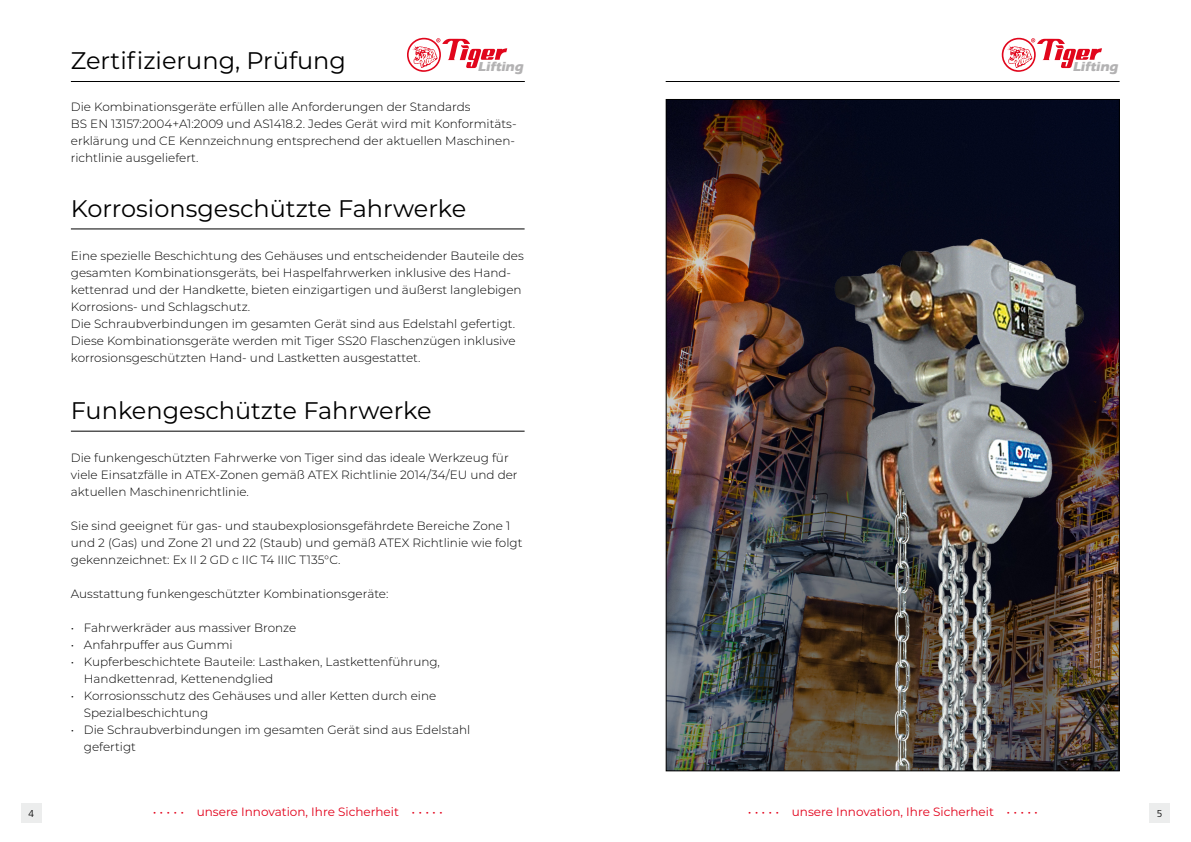
<style>
.page{position:relative;width:1191px;height:842px;background:#fff}
.page>*{position:absolute;margin:0;border:0;box-sizing:border-box;transform-origin:0 0}
.t1{font:24px "Montserrat";color:#000}
.t2{font:700 13.5px "Eras ITC";color:#b3b2b3}
.t3{font:300 12px/17px "Montserrat";color:#000}
.t4{font:12px "Montserrat";color:#e2001a}
.t5{font:300 10px "Frutiger";color:#000}
</style>
<div class="page">
<div style="left:21px;top:803px;width:21px;height:19px;background:#eceded"></div>
<svg style="left:407px;top:38px;width:100px;height:34px"></svg>
<hr style="left:71px;top:81px;width:454px;height:1px;background:#000">
<div style="left:1149px;top:803px;width:21px;height:19px;background:#eceded"></div>
<svg style="left:1001px;top:38px;width:101px;height:34px"></svg>
<hr style="left:665px;top:81px;width:454px;height:1px;background:#000">
<hr style="left:71px;top:229px;width:453px;height:1px;background:#000">
<hr style="left:71px;top:431px;width:453px;height:1px;background:#000">
<img style="left:668px;top:101px;width:449px;height:668px">
<p class="t5" style="left:28px;top:807px;width:7px">4</p>
<h1 class="t1" style="left:71px;top:44px;width:277px">Zertifizierung, Prüfung</h1>
<p class="t2" style="left:478px;top:58px;width:49px">Lifting</p>
<p class="t3" style="left:71px;top:98px;width:447px">Die Kombinationsgeräte erfüllen alle Anforderungen der Standards<br>BS EN 13157:2004+A1:2009 und AS1418.2. Jedes Gerät wird mit Konformitäts&shy;erklärung und CE Kennzeichnung entsprechend der aktuellen Maschinen&shy;richtlinie ausgeliefert.</p>
<h1 class="t1" style="left:71px;top:192px;width:397px">Korrosionsgeschützte Fahrwerke</h1>
<p class="t3" style="left:71px;top:247px;width:454px">Eine spezielle Beschichtung des Gehäuses und entscheidender Bauteile des gesamten Kombinationsgeräts, bei Haspelfahrwerken inklusive des Hand&shy;kettenrad und der Handkette, bieten einzigartigen und äußerst langlebigen Korrosions- und Schlagschutz.<br>Die Schraubverbindungen im gesamten Gerät sind aus Edelstahl gefertigt.<br>Diese Kombinationsgeräte werden mit Tiger SS20 Flaschenzügen inklusive korrosionsgeschützten Hand- und Lastketten ausgestattet.</p>
<h1 class="t1" style="left:71px;top:394px;width:362px">Funkengeschützte Fahrwerke</h1>
<p class="t3" style="left:71px;top:449px;width:448px">Die funkengeschützten Fahrwerke von Tiger sind das ideale Werkzeug für viele Einsatzfälle in ATEX-Zonen gemäß ATEX Richtlinie 2014/34/EU und der aktuellen Maschinenrichtlinie.</p>
<p class="t3" style="left:71px;top:517px;width:453px">Sie sind geeignet für gas- und staubexplosionsgefährdete Bereiche Zone 1 und 2 (Gas) und Zone 21 und 22 (Staub) und gemäß ATEX Richtlinie wie folgt gekennzeichnet: Ex II 2 GD c IIC T4 IIIC T135°C.</p>
<p class="t3" style="left:71px;top:585px;width:319px">Ausstattung funkengeschützter Kombinationsgeräte:</p>
<p class="t3" style="left:71px;top:619px;width:227px">• Fahrwerkräder aus massiver Bronze</p>
<p class="t3" style="left:71px;top:636px;width:163px">• Anfahrpuffer aus Gummi</p>
<p class="t3" style="left:84px;top:653px;width:358px;text-indent:-13px">• Kupferbeschichtete Bauteile: Lasthaken, Lastkettenführung,<br>Handkettenrad, Kettenendglied</p>
<p class="t3" style="left:84px;top:687px;width:354px;text-indent:-13px">• Korrosionsschutz des Gehäuses und aller Ketten durch eine<br>Spezialbeschichtung</p>
<p class="t3" style="left:84px;top:721px;width:388px;text-indent:-13px">• Die Schraubverbindungen im gesamten Gerät sind aus Edelstahl gefertigt</p>
<p class="t2" style="left:1072px;top:58px;width:49px">Lifting</p>
<p class="t4" style="left:153px;top:803px;width:292px">• • • • • unsere Innovation, Ihre Sicherheit • • • • •</p>
<p class="t5" style="left:1157px;top:807px;width:7px">5</p>
<p class="t4" style="left:747px;top:803px;width:292px">• • • • • unsere Innovation, Ihre Sicherheit • • • • •</p>
</div>
